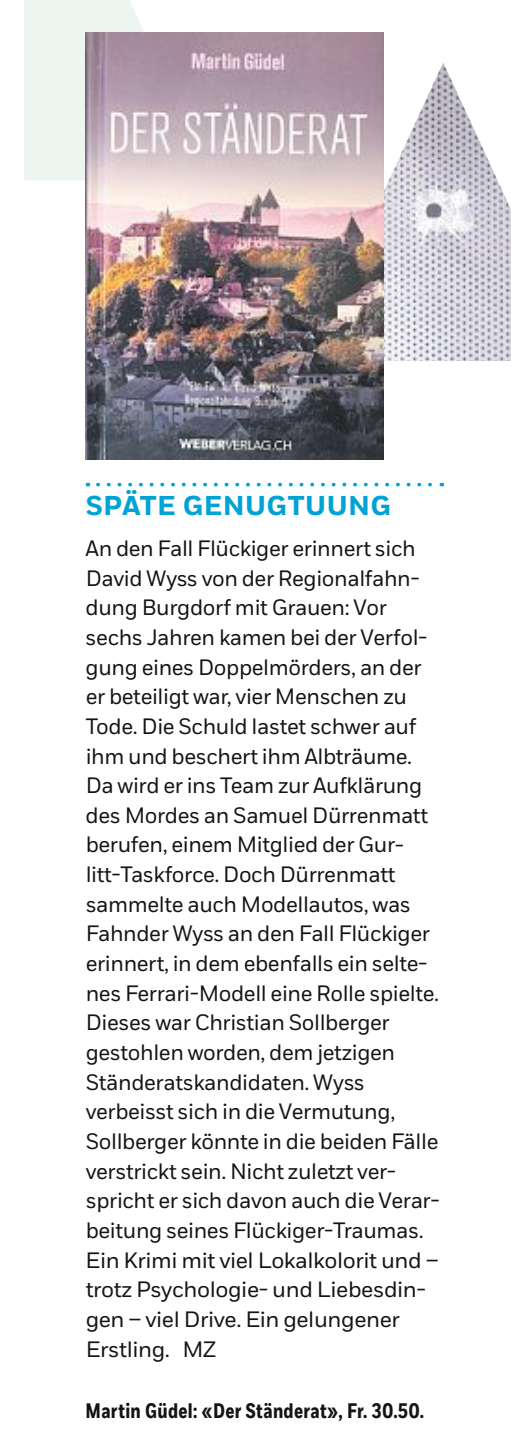
<style>
.page{position:relative;width:511px;height:1446px;background:#fff}
.page>*{position:absolute;margin:0;border:0;box-sizing:border-box;transform-origin:0 0}
.t1{font:700 27.3px "Fort";letter-spacing:.015em;color:#00a3d4}
.t2{font:22.2px/29.7px "Fort";letter-spacing:-.02em;color:#141414}
.t3{font:700 21px "Fort Cond";letter-spacing:.015em;color:#141414}
</style>
<div class="page">
<svg style="left:24px;top:157px;width:62px;height:23px"></svg>
<div style="left:24px;top:0;width:120px;height:157px;background:#edf5f0"></div>
<img style="left:383px;top:63px;width:127px;height:298px">
<svg style="left:98px;top:483px;width:334px;height:3px"></svg>
<img style="left:86px;top:32px;width:297px;height:427px">
<p class="t1" style="left:86px;top:489px;width:306px">SPÄTE GENUGTUUNG</p>
<p class="t2" style="left:86px;top:534px;width:355px">An den Fall Flückiger erinnert sich David Wyss von der Regionalfahn&shy;dung Burgdorf mit Grauen: Vor sechs Jahren kamen bei der Verfol&shy;gung eines Doppelmörders, an der er beteiligt war, vier Menschen zu Tode. Die Schuld lastet schwer auf ihm und beschert ihm Albträume.<br>Da wird er ins Team zur Aufklärung des Mordes an Samuel Dürrenmatt berufen, einem Mitglied der Gur&shy;litt-Taskforce. Doch Dürrenmatt sammelte auch Modellautos, was Fahnder Wyss an den Fall Flückiger erinnert, in dem ebenfalls ein selte&shy;nes Ferrari-Modell eine Rolle spielte.<br>Dieses war Christian Sollberger gestohlen worden, dem jetzigen Ständeratskandidaten. Wyss verbeisst sich in die Vermutung, Sollberger könnte in die beiden Fälle verstrickt sein. Nicht zuletzt ver&shy;spricht er sich davon auch die Verar&shy;beitung seines Flückiger-Traumas.<br>Ein Krimi mit viel Lokalkolorit und – trotz Psychologie- und Liebesdin&shy;gen – viel Drive. Ein gelungener Erstling. MZ</p>
<p class="t3" style="left:86px;top:1398px;width:339px">Martin Güdel: «Der Ständerat», Fr. 30.50.</p>
</div>
